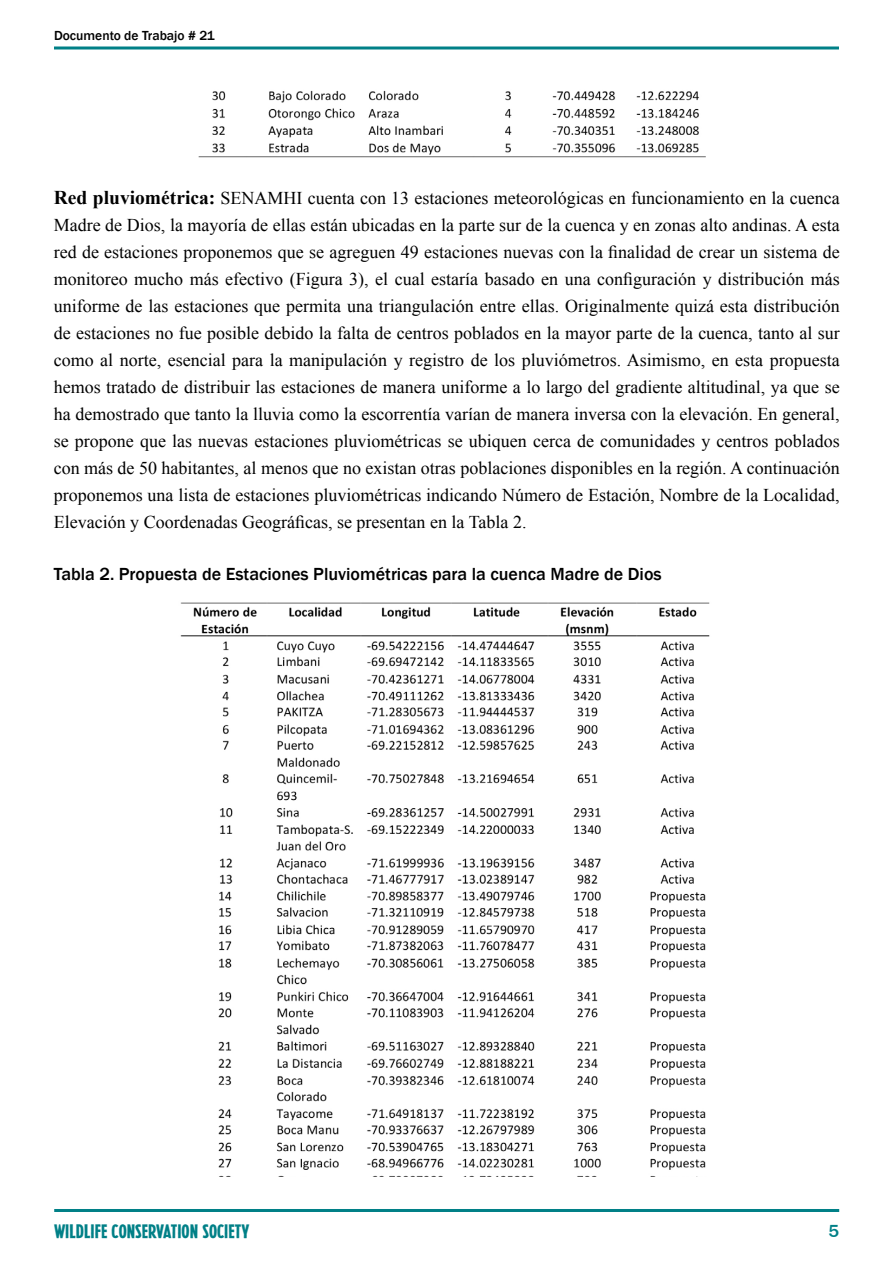
<style>
.page{position:relative;width:893px;height:1263px;background:#fff}
.page>*{position:absolute;margin:0;border:0;box-sizing:border-box;transform-origin:0 0}
.t1{font:18px/27px "Times New Roman";color:#000;text-align:justify}
.t2{font:500 18px "Franklin Gothic";color:#000}
.t3{font:18px "WCS Wildlife";color:#008087}
.t4{font:500 18px "Franklin Gothic";color:#008087}
.t5{font:500 13.5px "Franklin Gothic";color:#000}
.s1{font-weight:700;font-size:19.5px}
</style>
<div class="page">
<hr style="left:54px;top:1209px;width:785px;height:3px;background:#008087">
<hr style="left:54px;top:47px;width:785px;height:3px;background:#008087">
<img style="left:198px;top:90px;width:508px;height:68px">
<img style="left:180px;top:602px;width:530px;height:574px">
<p class="t5" style="left:54px;top:27px;width:162px">Documento de Trabajo # 21</p>
<p class="t1" style="left:54px;top:184px;width:788px"><span class="s1">Red pluviométrica:</span> SENAMHI cuenta con 13 estaciones meteorológicas en funcionamiento en la cuenca Madre de Dios, la mayoría de ellas están ubicadas en la parte sur de la cuenca y en zonas alto andinas. A esta red de estaciones proponemos que se agreguen 49 estaciones nuevas con la finalidad de crear un sistema de monitoreo mucho más efectivo (Figura 3), el cual estaría basado en una configuración y distribución más uniforme de las estaciones que permita una triangulación entre ellas. Originalmente quizá esta distribución de estaciones no fue posible debido la falta de centros poblados en la mayor parte de la cuenca, tanto al sur como al norte, esencial para la manipulación y registro de los pluviómetros. Asimismo, en esta propuesta hemos tratado de distribuir las estaciones de manera uniforme a lo largo del gradiente altitudinal, ya que se ha demostrado que tanto la lluvia como la escorrentía varían de manera inversa con la elevación. En general, se propone que las nuevas estaciones pluviométricas se ubiquen cerca de comunidades y centros poblados con más de 50 habitantes, al menos que no existan otras poblaciones disponibles en la región. A continuación proponemos una lista de estaciones pluviométricas indicando Número de Estación, Nombre de la Localidad, Elevación y Coordenadas Geográficas, se presentan en la Tabla 2.</p>
<p class="t2" style="left:54px;top:563px;width:609px">Tabla 2. Propuesta de Estaciones Pluviométricas para la cuenca Madre de Dios</p>
<p class="t3" style="left:54px;top:1220px;width:197px">WILDLIFE CONSERVATION SOCIETY</p>
<p class="t4" style="left:829px;top:1219px;width:12px">5</p>
</div>
